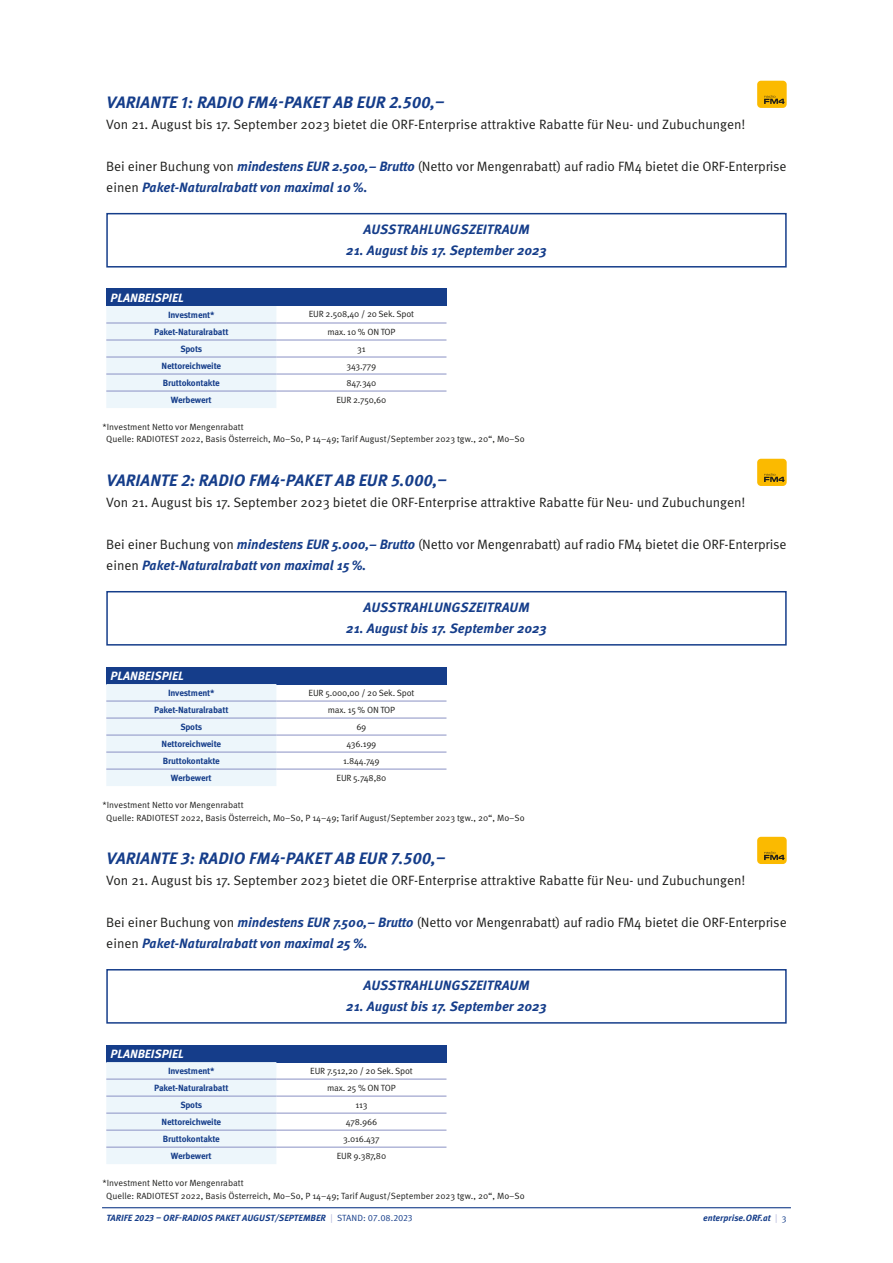
<style>
.page{position:relative;width:893px;height:1263px;background:#fff}
.page>*{position:absolute;margin:0;border:0;box-sizing:border-box;transform-origin:0 0}
.Head{font:italic 700 16.5px "Meta Pro";letter-spacing:.01em;color:#153d8a}
.Copy{font:13.5px/21px "Meta Pro";letter-spacing:-.01em;color:#1d1d1b}
.Copy-2{font:italic 700 13.5px "Meta Pro";color:#153d8a}
.Subline{font:italic 700 13.5px "Meta Pro";letter-spacing:.01em;color:#153d8a}
.TAB_Head_LINKS_Weiß{font:italic 700 12px "Meta Pro";color:#fff}
.Info{font:9px "Meta Pro";color:#1d1d1b}
.TAB_Werte_LINKS_HervorhebungBLAU{font:700 9px "Meta Pro";letter-spacing:-.02em;color:#153d8a}
.TAB_Werte_ZENT{font:9px "Meta Pro";letter-spacing:-.02em;color:#1d1d1b}
.t1{font:italic 700 9px "Meta Pro";color:#153d8a}
.s1{font-weight:700;font-style:italic;color:#153d8a}
.s2{font-weight:400;font-style:normal;color:#adb0d6}
.s3{font-weight:400;font-style:normal}
</style>
<div class="page">
<hr style="left:102px;top:1207px;width:689px;height:1px;background:#153d8a">
<div style="left:106px;top:213px;width:681px;height:55px;border:2px solid #153d8a"></div>
<div style="left:106px;top:591px;width:681px;height:55px;border:2px solid #153d8a"></div>
<div style="left:106px;top:969px;width:681px;height:55px;border:2px solid #153d8a"></div>
<div style="left:106px;top:289px;width:340px;height:17px;background:#153d8a"></div>
<div style="left:106px;top:306px;width:170px;height:102px;background:#edf6fb"></div>
<hr style="left:106px;top:323px;width:170px;height:1px;background:#8a91c4">
<hr style="left:276px;top:323px;width:170px;height:1px;background:#8a91c4">
<hr style="left:106px;top:340px;width:170px;height:1px;background:#8a91c4">
<hr style="left:276px;top:340px;width:170px;height:1px;background:#8a91c4">
<hr style="left:106px;top:357px;width:170px;height:1px;background:#8a91c4">
<hr style="left:276px;top:357px;width:170px;height:1px;background:#8a91c4">
<hr style="left:106px;top:374px;width:170px;height:1px;background:#8a91c4">
<hr style="left:276px;top:374px;width:170px;height:1px;background:#8a91c4">
<hr style="left:106px;top:391px;width:170px;height:1px;background:#8a91c4">
<hr style="left:276px;top:391px;width:170px;height:1px;background:#8a91c4">
<div style="left:106px;top:667px;width:340px;height:17px;background:#153d8a"></div>
<div style="left:106px;top:684px;width:170px;height:102px;background:#edf6fb"></div>
<hr style="left:106px;top:701px;width:170px;height:1px;background:#8a91c4">
<hr style="left:276px;top:701px;width:170px;height:1px;background:#8a91c4">
<hr style="left:106px;top:718px;width:170px;height:1px;background:#8a91c4">
<hr style="left:276px;top:718px;width:170px;height:1px;background:#8a91c4">
<hr style="left:106px;top:735px;width:170px;height:1px;background:#8a91c4">
<hr style="left:276px;top:735px;width:170px;height:1px;background:#8a91c4">
<hr style="left:106px;top:752px;width:170px;height:1px;background:#8a91c4">
<hr style="left:276px;top:752px;width:170px;height:1px;background:#8a91c4">
<hr style="left:106px;top:769px;width:170px;height:1px;background:#8a91c4">
<hr style="left:276px;top:769px;width:170px;height:1px;background:#8a91c4">
<div style="left:106px;top:1045px;width:340px;height:17px;background:#153d8a"></div>
<div style="left:106px;top:1062px;width:170px;height:102px;background:#edf6fb"></div>
<hr style="left:106px;top:1079px;width:170px;height:1px;background:#8a91c4">
<hr style="left:276px;top:1079px;width:170px;height:1px;background:#8a91c4">
<hr style="left:106px;top:1096px;width:170px;height:1px;background:#8a91c4">
<hr style="left:276px;top:1096px;width:170px;height:1px;background:#8a91c4">
<hr style="left:106px;top:1113px;width:170px;height:1px;background:#8a91c4">
<hr style="left:276px;top:1113px;width:170px;height:1px;background:#8a91c4">
<hr style="left:106px;top:1130px;width:170px;height:1px;background:#8a91c4">
<hr style="left:276px;top:1130px;width:170px;height:1px;background:#8a91c4">
<hr style="left:106px;top:1147px;width:170px;height:1px;background:#8a91c4">
<hr style="left:276px;top:1147px;width:170px;height:1px;background:#8a91c4">
<div style="left:757px;top:81px;width:30px;height:27px;background:#fbba00;border-radius:4px"></div>
<svg style="left:764px;top:95px;width:20px;height:9px"></svg>
<div style="left:757px;top:459px;width:30px;height:27px;background:#fbba00;border-radius:4px"></div>
<svg style="left:764px;top:473px;width:20px;height:9px"></svg>
<div style="left:757px;top:837px;width:30px;height:27px;background:#fbba00;border-radius:4px"></div>
<svg style="left:764px;top:851px;width:20px;height:9px"></svg>
<p class="Head" style="left:106px;top:92px;width:340px">VARIANTE 1: RADIO FM4-PAKET AB EUR 2.500,–</p>
<p class="Copy" style="left:106px;top:114px;width:641px">Von 21. August bis 17. September 2023 bietet die ORF-Enterprise attraktive Rabatte für Neu- und Zubuchungen!</p>
<p class="Copy" style="left:106px;top:156px;width:682px">Bei einer Buchung von <span class="s1">mindestens EUR 2.500,– Brutto</span> (Netto vor Mengenrabatt) auf radio FM4 bietet die ORF-Enterprise einen <span class="s1">Paket-Naturalrabatt von maximal 10%.</span></p>
<p class="Subline" style="left:363px;top:221px;width:168px">AUSSTRAHLUNGSZEITRAUM</p>
<p class="Copy-2" style="left:346px;top:242px;width:202px">21. August bis 17. September 2023</p>
<p class="TAB_Head_LINKS_Weiß" style="left:111px;top:290px;width:75px">PLANBEISPIEL</p>
<p class="TAB_Werte_LINKS_HervorhebungBLAU" style="left:168px;top:309px;width:48px">Investment*</p>
<p class="TAB_Werte_ZENT" style="left:309px;top:309px;width:107px">EUR 2.508,40 / 20 Sek. Spot</p>
<p class="TAB_Werte_LINKS_HervorhebungBLAU" style="left:154px;top:326px;width:76px">Paket-Naturalrabatt</p>
<p class="TAB_Werte_ZENT" style="left:327px;top:326px;width:70px">max. 10 % ON TOP</p>
<p class="TAB_Werte_LINKS_HervorhebungBLAU" style="left:180px;top:343px;width:23px">Spots</p>
<p class="TAB_Werte_ZENT" style="left:357px;top:343px;width:10px">31</p>
<p class="TAB_Werte_LINKS_HervorhebungBLAU" style="left:162px;top:360px;width:61px">Nettoreichweite</p>
<p class="TAB_Werte_ZENT" style="left:347px;top:360px;width:31px">343.779</p>
<p class="TAB_Werte_LINKS_HervorhebungBLAU" style="left:163px;top:377px;width:59px">Bruttokontakte</p>
<p class="TAB_Werte_ZENT" style="left:346px;top:377px;width:32px">847.340</p>
<p class="TAB_Werte_LINKS_HervorhebungBLAU" style="left:171px;top:394px;width:42px">Werbewert</p>
<p class="TAB_Werte_ZENT" style="left:336px;top:394px;width:52px">EUR 2.750,60</p>
<p class="Info" style="left:103px;top:421px;width:143px">*Investment Netto vor Mengenrabatt</p>
<p class="Info" style="left:106px;top:434px;width:420px">Quelle: RADIOTEST 2022, Basis Österreich, Mo–So, P 14–49; Tarif August/September 2023 tgw., 20“, Mo–So</p>
<p class="Head" style="left:106px;top:470px;width:342px">VARIANTE 2: RADIO FM4-PAKET AB EUR 5.000,–</p>
<p class="Copy" style="left:106px;top:492px;width:641px">Von 21. August bis 17. September 2023 bietet die ORF-Enterprise attraktive Rabatte für Neu- und Zubuchungen!</p>
<p class="Copy" style="left:106px;top:534px;width:682px">Bei einer Buchung von <span class="s1">mindestens EUR 5.000,– Brutto</span> (Netto vor Mengenrabatt) auf radio FM4 bietet die ORF-Enterprise einen <span class="s1">Paket-Naturalrabatt von maximal 15%.</span></p>
<p class="Subline" style="left:363px;top:599px;width:168px">AUSSTRAHLUNGSZEITRAUM</p>
<p class="Copy-2" style="left:346px;top:620px;width:202px">21. August bis 17. September 2023</p>
<p class="TAB_Head_LINKS_Weiß" style="left:111px;top:668px;width:75px">PLANBEISPIEL</p>
<p class="TAB_Werte_LINKS_HervorhebungBLAU" style="left:168px;top:687px;width:48px">Investment*</p>
<p class="TAB_Werte_ZENT" style="left:309px;top:687px;width:107px">EUR 5.000,00 / 20 Sek. Spot</p>
<p class="TAB_Werte_LINKS_HervorhebungBLAU" style="left:154px;top:704px;width:76px">Paket-Naturalrabatt</p>
<p class="TAB_Werte_ZENT" style="left:328px;top:704px;width:69px">max. 15 % ON TOP</p>
<p class="TAB_Werte_LINKS_HervorhebungBLAU" style="left:180px;top:721px;width:23px">Spots</p>
<p class="TAB_Werte_ZENT" style="left:356px;top:721px;width:11px">69</p>
<p class="TAB_Werte_LINKS_HervorhebungBLAU" style="left:162px;top:738px;width:61px">Nettoreichweite</p>
<p class="TAB_Werte_ZENT" style="left:346px;top:738px;width:32px">436.199</p>
<p class="TAB_Werte_LINKS_HervorhebungBLAU" style="left:163px;top:755px;width:59px">Bruttokontakte</p>
<p class="TAB_Werte_ZENT" style="left:343px;top:755px;width:38px">1.844.749</p>
<p class="TAB_Werte_LINKS_HervorhebungBLAU" style="left:171px;top:772px;width:42px">Werbewert</p>
<p class="TAB_Werte_ZENT" style="left:337px;top:772px;width:51px">EUR 5.748,80</p>
<p class="Info" style="left:103px;top:799px;width:143px">*Investment Netto vor Mengenrabatt</p>
<p class="Info" style="left:106px;top:812px;width:420px">Quelle: RADIOTEST 2022, Basis Österreich, Mo–So, P 14–49; Tarif August/September 2023 tgw., 20“, Mo–So</p>
<p class="Head" style="left:106px;top:848px;width:340px">VARIANTE 3: RADIO FM4-PAKET AB EUR 7.500,–</p>
<p class="Copy" style="left:106px;top:870px;width:641px">Von 21. August bis 17. September 2023 bietet die ORF-Enterprise attraktive Rabatte für Neu- und Zubuchungen!</p>
<p class="Copy" style="left:106px;top:912px;width:682px">Bei einer Buchung von <span class="s1">mindestens EUR 7.500,– Brutto</span> (Netto vor Mengenrabatt) auf radio FM4 bietet die ORF-Enterprise einen <span class="s1">Paket-Naturalrabatt von maximal 25%.</span></p>
<p class="Subline" style="left:363px;top:977px;width:168px">AUSSTRAHLUNGSZEITRAUM</p>
<p class="Copy-2" style="left:346px;top:998px;width:202px">21. August bis 17. September 2023</p>
<p class="TAB_Head_LINKS_Weiß" style="left:111px;top:1046px;width:75px">PLANBEISPIEL</p>
<p class="TAB_Werte_LINKS_HervorhebungBLAU" style="left:168px;top:1065px;width:48px">Investment*</p>
<p class="TAB_Werte_ZENT" style="left:310px;top:1065px;width:104px">EUR 7.512,20 / 20 Sek. Spot</p>
<p class="TAB_Werte_LINKS_HervorhebungBLAU" style="left:154px;top:1082px;width:76px">Paket-Naturalrabatt</p>
<p class="TAB_Werte_ZENT" style="left:327px;top:1082px;width:70px">max. 25 % ON TOP</p>
<p class="TAB_Werte_LINKS_HervorhebungBLAU" style="left:180px;top:1099px;width:23px">Spots</p>
<p class="TAB_Werte_ZENT" style="left:355px;top:1099px;width:14px">113</p>
<p class="TAB_Werte_LINKS_HervorhebungBLAU" style="left:162px;top:1116px;width:61px">Nettoreichweite</p>
<p class="TAB_Werte_ZENT" style="left:346px;top:1116px;width:33px">478.966</p>
<p class="TAB_Werte_LINKS_HervorhebungBLAU" style="left:163px;top:1133px;width:59px">Bruttokontakte</p>
<p class="TAB_Werte_ZENT" style="left:343px;top:1133px;width:38px">3.016.437</p>
<p class="TAB_Werte_LINKS_HervorhebungBLAU" style="left:171px;top:1150px;width:42px">Werbewert</p>
<p class="TAB_Werte_ZENT" style="left:337px;top:1150px;width:51px">EUR 9.387,80</p>
<p class="Info" style="left:103px;top:1177px;width:143px">*Investment Netto vor Mengenrabatt</p>
<p class="Info" style="left:106px;top:1190px;width:420px">Quelle: RADIOTEST 2022, Basis Österreich, Mo–So, P 14–49; Tarif August/September 2023 tgw., 20“, Mo–So</p>
<p class="t1" style="left:106px;top:1212px;width:308px">TARIFE 2023 – ORF-RADIOS PAKET AUGUST/SEPTEMBER <span class="s2">|</span> <span class="s3">STAND: 07.08.2023</span></p>
<p class="t1" style="left:703px;top:1212px;width:85px">enterprise.ORF.at <span class="s2">|</span> <span class="s3">3</span></p>
</div>
